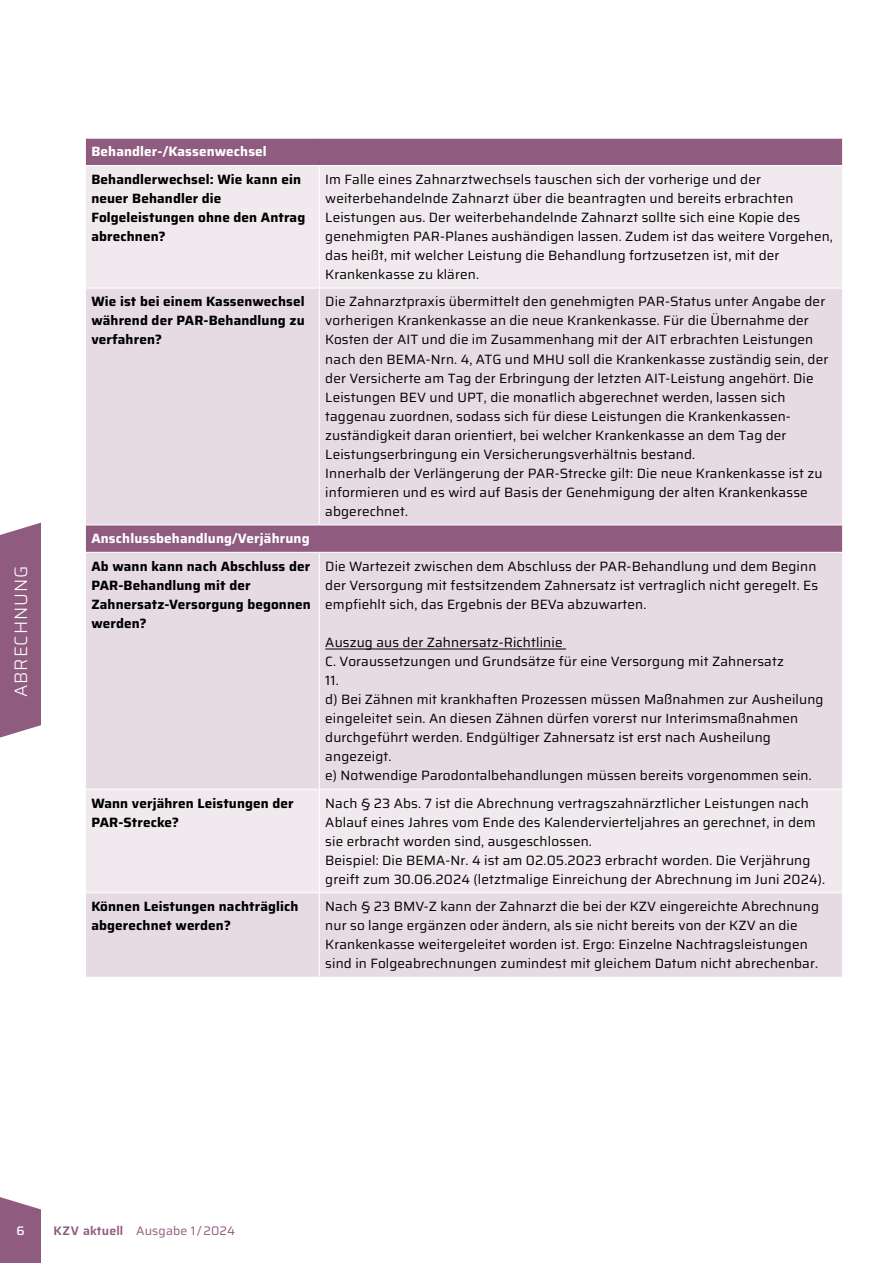
<style>
.page{position:relative;width:893px;height:1263px;background:#fff}
.page>*{position:absolute;margin:0;border:0;box-sizing:border-box;transform-origin:0 0}
.t1{font:300 18px "Saira";letter-spacing:.05em;color:#fff}
.t2{font:13.5px/19px "Saira";letter-spacing:.01em;color:#000}
.t3{font:700 13.5px/19px "Saira";letter-spacing:.01em;color:#000}
.t4{font:700 13.5px "Saira";letter-spacing:.01em;color:#fff}
.t5{font:12.3px "Saira";letter-spacing:.01em;color:#8f5b7e}
.t6{font:500 12.3px "Saira";color:#fff}
.s1{font-weight:600}
</style>
<div class="page">
<div style="left:86px;top:139px;width:756px;height:26px;background:#8f5b7e"></div>
<div style="left:86px;top:166px;width:756px;height:122px;background:#f0e9ee"></div>
<svg style="left:86px;top:289px;width:756px;height:688px;background:#e4d8e0"></svg>
<svg style="left:842px;top:139px;width:1px;height:26px"></svg>
<hr style="left:319px;top:166px;width:1px;height:122px;background:#fff">
<hr style="left:319px;top:288px;width:1px;height:237px;background:#fff">
<hr style="left:85px;top:525px;width:234px;height:1px;background:#fff">
<hr style="left:319px;top:525px;width:524px;height:1px;background:#fff">
<svg style="left:842px;top:525px;width:1px;height:27px"></svg>
<hr style="left:85px;top:552px;width:234px;height:1px;background:#fff">
<hr style="left:319px;top:552px;width:524px;height:1px;background:#fff">
<hr style="left:319px;top:553px;width:1px;height:236px;background:#fff">
<hr style="left:85px;top:789px;width:234px;height:1px;background:#fff">
<hr style="left:319px;top:789px;width:524px;height:1px;background:#fff">
<hr style="left:319px;top:789px;width:1px;height:103px;background:#fff">
<hr style="left:85px;top:892px;width:234px;height:1px;background:#fff">
<hr style="left:319px;top:892px;width:524px;height:1px;background:#fff">
<hr style="left:319px;top:893px;width:1px;height:84px;background:#fff">
<hr style="left:325px;top:649px;width:241px;height:1px;background:#000">
<svg style="left:0;top:1197px;width:41px;height:66px;background:#996a8a"></svg>
<div style="left:0;top:523px;width:41px;height:215px;background:#8f5b7e"></div>
<h1 class="t1" style="left:6px;top:697px;width:132px;rotate:-90deg">ABRECHNUNG</h1>
<p class="t4" style="left:91px;top:141px;width:177px">Behandler-/Kassenwechsel</p>
<p class="t3" style="left:91px;top:169px;width:215px">Behandlerwechsel: Wie kann ein neuer Behandler die<br>Folgeleistungen ohne den Antrag abrechnen?</p>
<p class="t2" style="left:325px;top:169px;width:509px">Im Falle eines Zahnarztwechsels tauschen sich der vorherige und der weiterbehandelnde Zahnarzt über die beantragten und bereits erbrachten Leistungen aus. Der weiterbehandelnde Zahnarzt sollte sich eine Kopie des genehmigten PAR-Planes aushändigen lassen. Zudem ist das weitere Vorgehen, das heißt, mit welcher Leistung die Behandlung fortzusetzen ist, mit der Krankenkasse zu klären.</p>
<p class="t3" style="left:91px;top:292px;width:215px;text-align:justify">Wie ist bei einem Kassenwechsel während der PAR-Behandlung zu verfahren?</p>
<p class="t2" style="left:325px;top:292px;width:505px">Die Zahnarztpraxis übermittelt den genehmigten PAR-Status unter Angabe der vorherigen Krankenkasse an die neue Krankenkasse. Für die Übernahme der Kosten der AIT und die im Zusammenhang mit der AIT erbrachten Leistungen nach den BEMA-Nrn. 4, ATG und MHU soll die Krankenkasse zuständig sein, der der Versicherte am Tag der Erbringung der letzten AIT-Leistung angehört. Die Leistungen BEV und UPT, die monatlich abgerechnet werden, lassen sich taggenau zuordnen, sodass sich für diese Leistungen die Krankenkassen&shy;zuständigkeit daran orientiert, bei welcher Krankenkasse an dem Tag der Leistungserbringung ein Versicherungsverhältnis bestand.<br>Innerhalb der Verlängerung der PAR-Strecke gilt: Die neue Krankenkasse ist zu informieren und es wird auf Basis der Genehmigung der alten Krankenkasse abgerechnet.</p>
<p class="t4" style="left:91px;top:528px;width:220px">Anschlussbehandlung/Verjährung</p>
<p class="t3" style="left:91px;top:556px;width:221px">Ab wann kann nach Abschluss der<br>PAR-Behandlung mit der<br>Zahnersatz-Versorgung begonnen werden?</p>
<p class="t2" style="left:325px;top:556px;width:494px">Die Wartezeit zwischen dem Abschluss der PAR-Behandlung und dem Beginn der Versorgung mit festsitzendem Zahnersatz ist vertraglich nicht geregelt. Es empfiehlt sich, das Ergebnis der BEVa abzuwarten.</p>
<p class="t2" style="left:325px;top:632px;width:500px">Auszug aus der Zahnersatz-Richtlinie<br>C. Voraussetzungen und Grundsätze für eine Versorgung mit Zahnersatz<br>11.<br>d) Bei Zähnen mit krankhaften Prozessen müssen Maßnahmen zur Ausheilung eingeleitet sein. An diesen Zähnen dürfen vorerst nur Interimsmaßnahmen durchgeführt werden. Endgültiger Zahnersatz ist erst nach Ausheilung angezeigt.<br>e) Notwendige Parodontalbehandlungen müssen bereits vorgenommen sein.</p>
<p class="t3" style="left:91px;top:793px;width:204px">Wann verjähren Leistungen der<br>PAR-Strecke?</p>
<p class="t2" style="left:325px;top:793px;width:501px">Nach § 23 Abs. 7 ist die Abrechnung vertragszahnärztlicher Leistungen nach Ablauf eines Jahres vom Ende des Kalendervierteljahres an gerechnet, in dem sie erbracht worden sind, ausgeschlossen.<br>Beispiel: Die BEMA-Nr. 4 ist am 02.05.2023 erbracht worden. Die Verjährung greift zum 30.06.2024 (letztmalige Einreichung der Abrechnung im Juni 2024).</p>
<p class="t3" style="left:91px;top:896px;width:209px">Können Leistungen nachträglich abgerechnet werden?</p>
<p class="t2" style="left:325px;top:896px;width:495px">Nach § 23 BMV-Z kann der Zahnarzt die bei der KZV eingereichte Abrechnung nur so lange ergänzen oder ändern, als sie nicht bereits von der KZV an die Krankenkasse weitergeleitet worden ist. Ergo: Einzelne Nachtragsleistungen sind in Folgeabrechnungen zumindest mit gleichem Datum nicht abrechenbar.</p>
<p class="t6" style="left:16px;top:1221px;width:10px">6</p>
<p class="t5" style="left:53px;top:1221px;width:183px"><span class="s1">KZV aktuell</span> Ausgabe 1/2024</p>
</div>
